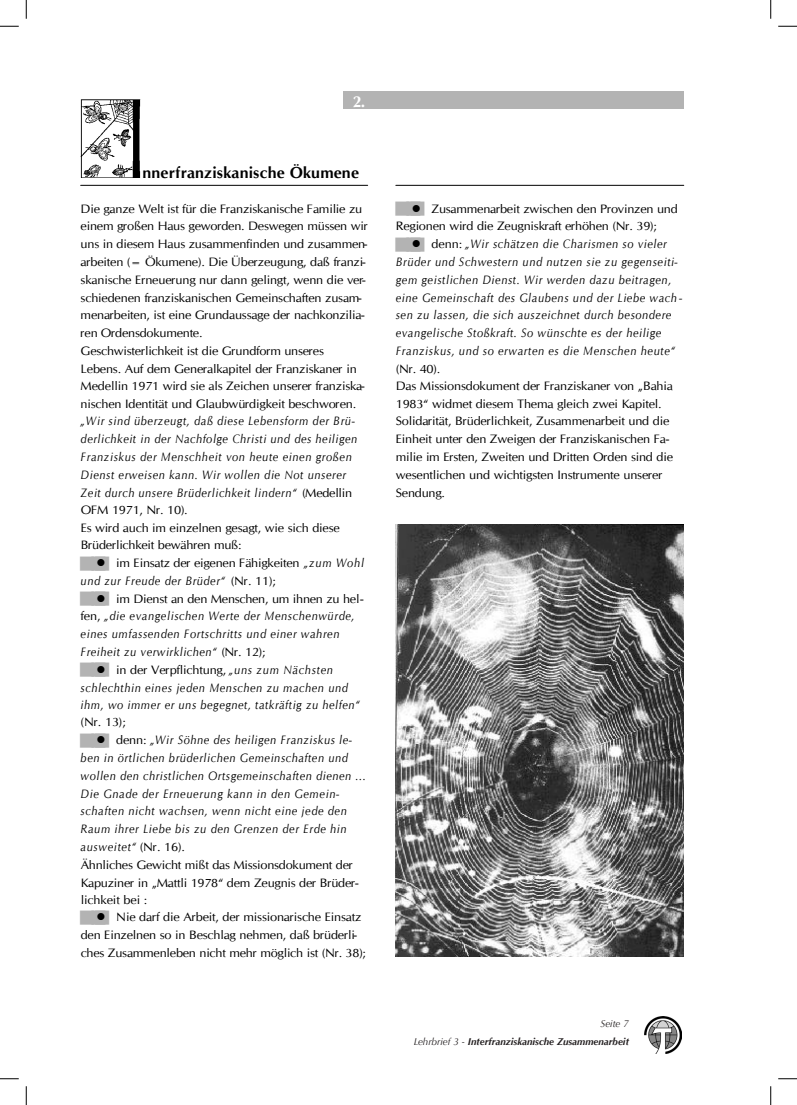
<style>
.page{position:relative;width:797px;height:1105px;background:#fff}
.page>*{position:absolute;margin:0;border:0;box-sizing:border-box;transform-origin:0 0}
.t1{font:700 16px "CG Omega";letter-spacing:.01em;color:#000}
.t2{font:700 16px "CG Omega";color:#fff}
.t3{font:italic 12.25px/17.9px "CG Omega";letter-spacing:.045em;color:#000;scale:.91 1}
.t4{font:12.25px/17.8px "CG Omega";letter-spacing:-.02em;color:#000;scale:1.05 1}
.t5{font:italic 700 10.25px/17.8px "CG Omega";letter-spacing:-.045em;color:#000;text-align:right;scale:1.06 1}
.t6{font:italic 700 10px/17.8px "Optima";color:#231f20;text-align:right}
.s1{font-style:normal}
.s2{font-style:italic}
.s3{font-weight:400}
</style>
<div class="page">
<div style="left:343px;top:91px;width:340px;height:17px;background:#b3b3b3"></div>
<hr style="left:81px;top:185px;width:287px;height:1px;background:#000">
<hr style="left:396px;top:185px;width:287px;height:1px;background:#000">
<img style="left:81px;top:99px;width:60px;height:79px">
<img style="left:396px;top:525px;width:287px;height:432px">
<img style="left:644px;top:1016px;width:37px;height:38px">
<svg style="left:0;top:25px;width:19px;height:2px"></svg>
<svg style="left:778px;top:25px;width:19px;height:2px"></svg>
<svg style="left:0;top:1078px;width:19px;height:1px"></svg>
<svg style="left:778px;top:1078px;width:19px;height:1px"></svg>
<svg style="left:25px;top:0;width:2px;height:19px"></svg>
<svg style="left:25px;top:1086px;width:2px;height:19px"></svg>
<svg style="left:770px;top:0;width:1px;height:19px"></svg>
<svg style="left:770px;top:1086px;width:1px;height:19px"></svg>
<h1 class="t2" style="left:352px;top:92px;width:14px">2.</h1>
<h1 class="t1" style="left:143px;top:163px;width:218px">nnerfranziskanische Ökumene</h1>
<p class="t4" style="left:81px;top:200px;width:275px">Die ganze Welt ist für die Franziskanische Familie zu einem großen Haus geworden. Deswegen müssen wir uns in diesem Haus zusammenfinden und zusammen&shy;arbeiten (= Ökumene). Die Überzeugung, daß franzi&shy;skanische Erneuerung nur dann gelingt, wenn die ver&shy;schiedenen franziskanischen Gemeinschaften zusam&shy;menarbeiten, ist eine Grundaussage der nachkonzilia&shy;ren Ordensdokumente.<br>Geschwisterlichkeit ist die Grundform unseres<br>Lebens. Auf dem Generalkapitel der Franziskaner in Medellin 1971 wird sie als Zeichen unserer franziska&shy;nischen Identität und Glaubwürdigkeit beschworen.</p>
<p class="t3" style="left:81px;top:412px;width:305px">„Wir sind überzeugt, daß diese Lebensform der Brü&shy;derlichkeit in der Nachfolge Christi und des heiligen Franziskus der Menschheit von heute einen großen Dienst erweisen kann. Wir wollen die Not unserer Zeit durch unsere Brüderlichkeit lindern“ <span class="s1">(Medellin OFM 1971, Nr. 10).<br>Es wird auch im einzelnen gesagt, wie sich diese Brüderlichkeit bewähren muß:</span></p>
<p class="t4" style="left:81px;top:554px;width:271px;text-indent:16px">● im Einsatz der eigenen Fähigkeiten <span class="s2">„zum Wohl und zur Freude der Brüder“</span> (Nr. 11);</p>
<p class="t3" style="left:81px;top:590px;width:312px;text-indent:16px">● <span class="s1">im Dienst an den Menschen, um ihnen zu hel&shy;fen,</span> „die evangelischen Werte der Menschenwürde, eines umfassenden Fortschritts und einer wahren Freiheit zu verwirklichen“ <span class="s1">(Nr. 12);</span></p>
<p class="t3" style="left:81px;top:661px;width:308px;text-indent:16px">● <span class="s1">in der Verpflichtung,</span> „uns zum Nächsten schlechthin eines jeden Menschen zu machen und ihm, wo immer er uns begegnet, tatkräftig zu helfen“</p>
<p class="t4" style="left:81px;top:713px;width:45px">(Nr. 13);</p>
<p class="t3" style="left:81px;top:731px;width:315px;text-indent:16px">● <span class="s1">denn:</span> „Wir Söhne des heiligen Franziskus le&shy;ben in örtlichen brüderlichen Gemeinschaften und wollen den christlichen Ortsgemeinschaften dienen ...<br>Die Gnade der Erneuerung kann in den Gemein&shy;schaften nicht wachsen, wenn nicht eine jede den Raum ihrer Liebe bis zu den Grenzen der Erde hin ausweitet“ <span class="s1">(Nr. 16).<br>Ähnliches Gewicht mißt das Missionsdokument der Kapuziner in „Mattli 1978“ dem Zeugnis der Brüder&shy;lichkeit bei :</span></p>
<p class="t4" style="left:81px;top:908px;width:273px;text-indent:16px">● Nie darf die Arbeit, der missionarische Einsatz den Einzelnen so in Beschlag nehmen, daß brüderli&shy;ches Zusammenleben nicht mehr möglich ist (Nr. 38);</p>
<p class="t4" style="left:396px;top:200px;width:270px;text-indent:16px">● Zusammenarbeit zwischen den Provinzen und<br>Regionen wird die Zeugniskraft erhöhen (Nr. 39);</p>
<p class="t3" style="left:396px;top:235px;width:316px;text-indent:16px">● <span class="s1">denn:</span> „Wir schätzen die Charismen so vieler Brüder und Schwestern und nutzen sie zu gegenseiti&shy;gem geistlichen Dienst. Wir werden dazu beitragen, eine Gemeinschaft des Glaubens und der Liebe wach - sen zu lassen, die sich auszeichnet durch besondere evangelische Stoßkraft. So wünschte es der heilige Franziskus, und so erwarten es die Menschen heute“</p>
<p class="t4" style="left:396px;top:360px;width:265px">(Nr. 40).<br>Das Missionsdokument der Franziskaner von „Bahia 1983“ widmet diesem Thema gleich zwei Kapitel.<br>Solidarität, Brüderlichkeit, Zusammenarbeit und die Einheit unter den Zweigen der Franziskanischen Fa&shy;milie im Ersten, Zweiten und Dritten Orden sind die wesentlichen und wichtigsten Instrumente unserer Sendung.</p>
<p class="t6" style="left:413px;top:1015px;width:217px"><span class="s3">Seite 7<br>Lehrbrief 3 -</span> Interfranziskanische Zusammenarbeit</p>
<p class="t5" style="left:413px;top:1016px;width:206px"><span class="s3">Seite 7<br>Lehrbrief 3 -</span> Interfranziskanische Zusammenarbeit</p>
</div>
